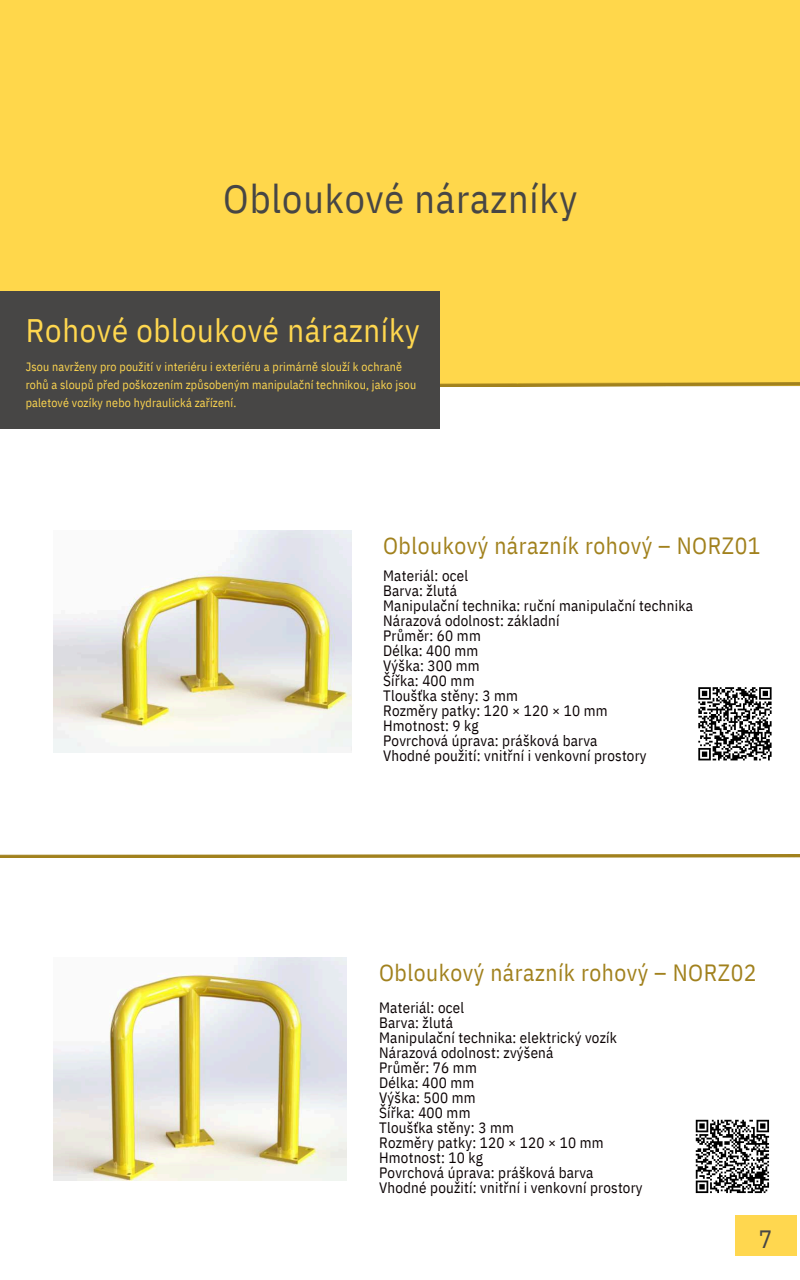
<style>
.page{position:relative;width:800px;height:1280px;background:#fff}
.page>*{position:absolute;margin:0;border:0;box-sizing:border-box;transform-origin:0 0}
.t1{font:40px "IBM Plex Sans Cond";letter-spacing:.02em;color:#474645}
.t2{font:32.5px "IBM Plex Sans Cond";letter-spacing:.02em;color:#ffd74f}
.t3{font:25px "IBM Plex Sans Cond";color:#474645}
.t4{font:23.5px "IBM Plex Sans Cond";letter-spacing:.02em;color:#a1811d}
.t5{font:15px/15px "IBM Plex Sans Cond";letter-spacing:.015em;color:#0a0203}
.t6{font:12px/17.6px "IBM Plex Sans Cond";letter-spacing:.015em;color:#ffd74f}
</style>
<div class="page">
<div style="left:0;top:0;width:800px;height:383px;background:#ffd74b"></div>
<img style="left:439px;top:383px;width:361px;height:3px">
<img style="left:54px;top:530px;width:297px;height:223px">
<img style="left:54px;top:957px;width:293px;height:224px">
<img style="left:0;top:855px;width:800px;height:3px">
<div style="left:735px;top:1215px;width:61px;height:41px;background:#ffd74f"></div>
<div style="left:0;top:292px;width:439px;height:136px;background:#474645"></div>
<svg style="left:698px;top:687px;width:74px;height:74px"></svg>
<svg style="left:695px;top:1119px;width:75px;height:75px"></svg>
<h1 class="t1" style="left:223px;top:172px;width:356px">Obloukové nárazníky</h1>
<h2 class="t2" style="left:26px;top:309px;width:396px">Rohové obloukové nárazníky</h2>
<p class="t6" style="left:26px;top:358px;width:392px">Jsou navrženy pro použití v interiéru i exteriéru a primárně slouží k ochraně rohů a sloupů před poškozením způsobeným manipulační technikou, jako jsou paletové vozíky nebo hydraulická zařízení.</p>
<h3 class="t4" style="left:383px;top:530px;width:379px">Obloukový nárazník rohový – NORZ01</h3>
<p class="t5" style="left:383px;top:567px;width:311px">Materiál: ocel<br>Barva: žlutá<br>Manipulační technika: ruční manipulační technika<br>Nárazová odolnost: základní<br>Průměr: 60 mm<br>Délka: 400 mm<br>Výška: 300 mm<br>Šířka: 400 mm<br>Tloušťka stěny: 3 mm<br>Rozměry patky: 120 × 120 × 10 mm<br>Hmotnost: 9 kg<br>Povrchová úprava: prášková barva<br>Vhodné použití: vnitřní i venkovní prostory</p>
<h3 class="t4" style="left:379px;top:957px;width:379px">Obloukový nárazník rohový – NORZ02</h3>
<p class="t5" style="left:379px;top:1000px;width:265px">Materiál: ocel<br>Barva: žlutá<br>Manipulační technika: elektrický vozík<br>Nárazová odolnost: zvýšená<br>Průměr: 76 mm<br>Délka: 400 mm<br>Výška: 500 mm<br>Šířka: 400 mm<br>Tloušťka stěny: 3 mm<br>Rozměry patky: 120 × 120 × 10 mm<br>Hmotnost: 10 kg<br>Povrchová úprava: prášková barva<br>Vhodné použití: vnitřní i venkovní prostory</p>
<h3 class="t3" style="left:759px;top:1222px;width:15px">7</h3>
</div>
